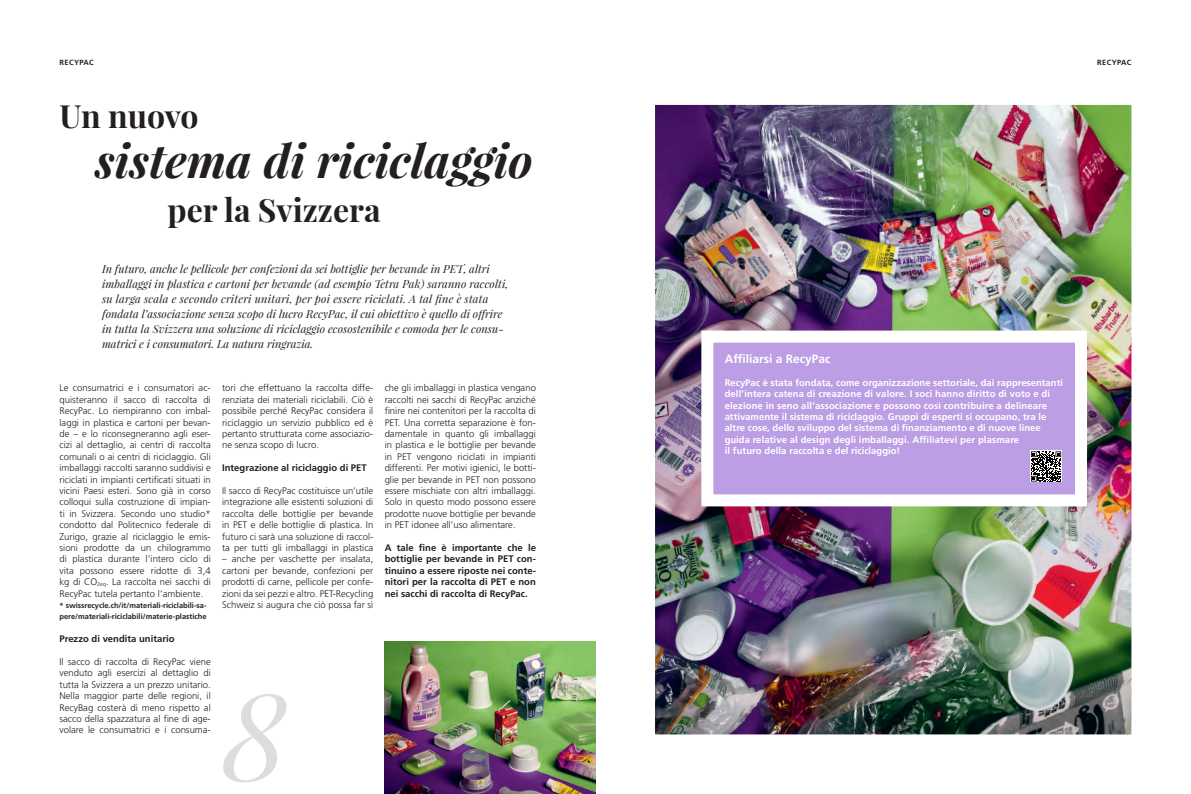
<style>
.page{position:relative;width:1191px;height:794px;background:#fff}
.page>*{position:absolute;margin:0;border:0;box-sizing:border-box;transform-origin:0 0}
.t1{font:italic 120px "Playfair Display";color:#dcdddf}
.t2{font:italic 700 46px "Playfair Display";color:#231f20}
.t3{font:700 32px "Playfair Display";color:#231f20}
.t4{font:700 12px "Frutiger LT Pro";color:#fff}
.t5{font:italic 11px/15px "Playfair Display";letter-spacing:.005em;color:#231f20}
.t6{font:300 9.5px/11.4px "Frutiger LT Pro";color:#231f20;text-align:justify}
.t7{font:700 9.5px/11.4px "Frutiger LT Pro";color:#fff}
.t8{font:700 9.5px/11.4px "Frutiger LT Pro";color:#231f20;text-align:justify}
.t9{font:700 7.5px/11.4px "Frutiger LT Pro";color:#231f20}
.t10{font:700 7.5px "Frutiger LT Pro";letter-spacing:.05em;color:#231f20}
</style>
<div class="page">
<img style="left:655px;top:105px;width:476px;height:629px">
<img style="left:385px;top:641px;width:210px;height:153px">
<div style="left:707px;top:336px;width:374px;height:164px;background:#bc9ee4"></div>
<div style="left:701px;top:330px;width:386px;height:176px;border:12px solid #fff"></div>
<div style="left:1030px;top:451px;width:31px;height:31px;background:#fff"></div>
<svg style="left:1031px;top:451px;width:30px;height:31px"></svg>
<p class="t10" style="left:60px;top:58px;width:36px">RECYPAC</p>
<h3 class="t3" style="left:60px;top:96px;width:141px">Un nuovo</h3>
<h2 class="t2" style="left:96px;top:129px;width:439px">sistema di riciclaggio</h2>
<h3 class="t3" style="left:168px;top:190px;width:214px">per la Svizzera</h3>
<p class="t5" style="left:102px;top:261px;width:408px">In futuro, anche le pellicole per confezioni da sei bottiglie per bevande in PET, altri imballaggi in plastica e cartoni per bevande (ad esempio Tetra Pak) saranno raccolti, su larga scala e secondo criteri unitari, per poi essere riciclati. A tal fine è stata fondata l’associazione senza scopo di lucro RecyPac, il cui obiettivo è quello di offrire in tutta la Svizzera una soluzione di riciclaggio ecosostenibile e comoda per le consu&shy;matrici e i consumatori. La natura ringrazia.</p>
<p class="t6" style="left:60px;top:382px;width:153px">Le consumatrici e i consumatori ac&shy;quisteranno il sacco di raccolta di RecyPac. Lo riempiranno con imbal&shy;laggi in plastica e cartoni per bevan&shy;de – e lo riconsegneranno agli eser&shy;cizi al dettaglio, ai centri di raccolta comunali o ai centri di riciclaggio. Gli imballaggi raccolti saranno suddivisi e riciclati in impianti certificati situati in vicini Paesi esteri. Sono già in corso colloqui sulla costruzione di impian&shy;ti in Svizzera. Secondo uno studio* condotto dal Politecnico federale di Zurigo, grazie al riciclaggio le emis&shy;sioni prodotte da un chilogrammo di plastica durante l’intero ciclo di vita possono essere ridotte di 3,4 kg di CO<sub>2eq</sub>. La raccolta nei sacchi di RecyPac tutela pertanto l’ambiente.</p>
<p class="t9" style="left:60px;top:600px;width:148px">* swissrecycle.ch/it/materiali-riciclabili-sa&shy;pere/materiali-riciclabili/materie-plastiche</p>
<p class="t8" style="left:60px;top:633px;width:116px">Prezzo di vendita unitario</p>
<p class="t6" style="left:60px;top:656px;width:153px">Il sacco di raccolta di RecyPac viene venduto agli esercizi al dettaglio di tutta la Svizzera a un prezzo unitario.<br>Nella maggior parte delle regioni, il RecyBag costerà di meno rispetto al sacco della spazzatura al fine di age&shy;volare le consumatrici e i consuma-</p>
<p class="t6" style="left:222px;top:382px;width:153px">tori che effettuano la raccolta diffe&shy;renziata dei materiali riciclabili. Ciò è possibile perché RecyPac considera il riciclaggio un servizio pubblico ed è pertanto strutturata come associazio&shy;ne senza scopo di lucro.</p>
<p class="t8" style="left:222px;top:462px;width:146px">Integrazione al riciclaggio di PET</p>
<p class="t6" style="left:222px;top:485px;width:153px">Il sacco di RecyPac costituisce un’utile integrazione alle esistenti soluzioni di raccolta delle bottiglie per bevande in PET e delle bottiglie di plastica. In futuro ci sarà una soluzione di raccol&shy;ta per tutti gli imballaggi in plastica</p>
<p class="t6" style="left:222px;top:553px;width:153px">– anche per vaschette per insalata, cartoni per bevande, confezioni per prodotti di carne, pellicole per confe&shy;zioni da sei pezzi e altro. PET-Recycling Schweiz si augura che ciò possa far sì</p>
<h1 class="t1" style="left:222px;top:655px;width:67px">8</h1>
<p class="t6" style="left:385px;top:382px;width:153px">che gli imballaggi in plastica vengano raccolti nei sacchi di RecyPac anziché finire nei contenitori per la raccolta di PET. Una corretta separazione è fon&shy;damentale in quanto gli imballaggi in plastica e le bottiglie per bevande in PET vengono riciclati in impianti differenti. Per motivi igienici, le botti&shy;glie per bevande in PET non possono essere mischiate con altri imballaggi.<br>Solo in questo modo possono essere prodotte nuove bottiglie per bevande in PET idonee all’uso alimentare.</p>
<p class="t8" style="left:385px;top:542px;width:153px">A tale fine è importante che le bottiglie per bevande in PET con&shy;tinuino a essere riposte nei conte&shy;nitori per la raccolta di PET e non nei sacchi di raccolta di RecyPac.</p>
<p class="t10" style="left:1097px;top:58px;width:36px">RECYPAC</p>
<p class="t4" style="left:724px;top:351px;width:107px">Affiliarsi a RecyPac</p>
<p class="t7" style="left:724px;top:377px;width:340px">RecyPac è stata fondata, come organizzazione settoriale, dai rappresentanti dell’intera catena di creazione di valore. I soci hanno diritto di voto e di elezione in seno all’associazione e possono così contribuire a delineare attivamente il sistema di riciclaggio. Gruppi di esperti si occupano, tra le altre cose, dello sviluppo del sistema di finanziamento e di nuove linee guida relative al design degli imballaggi. Affiliatevi per plasmare<br>il futuro della raccolta e del riciclaggio!</p>
</div>
